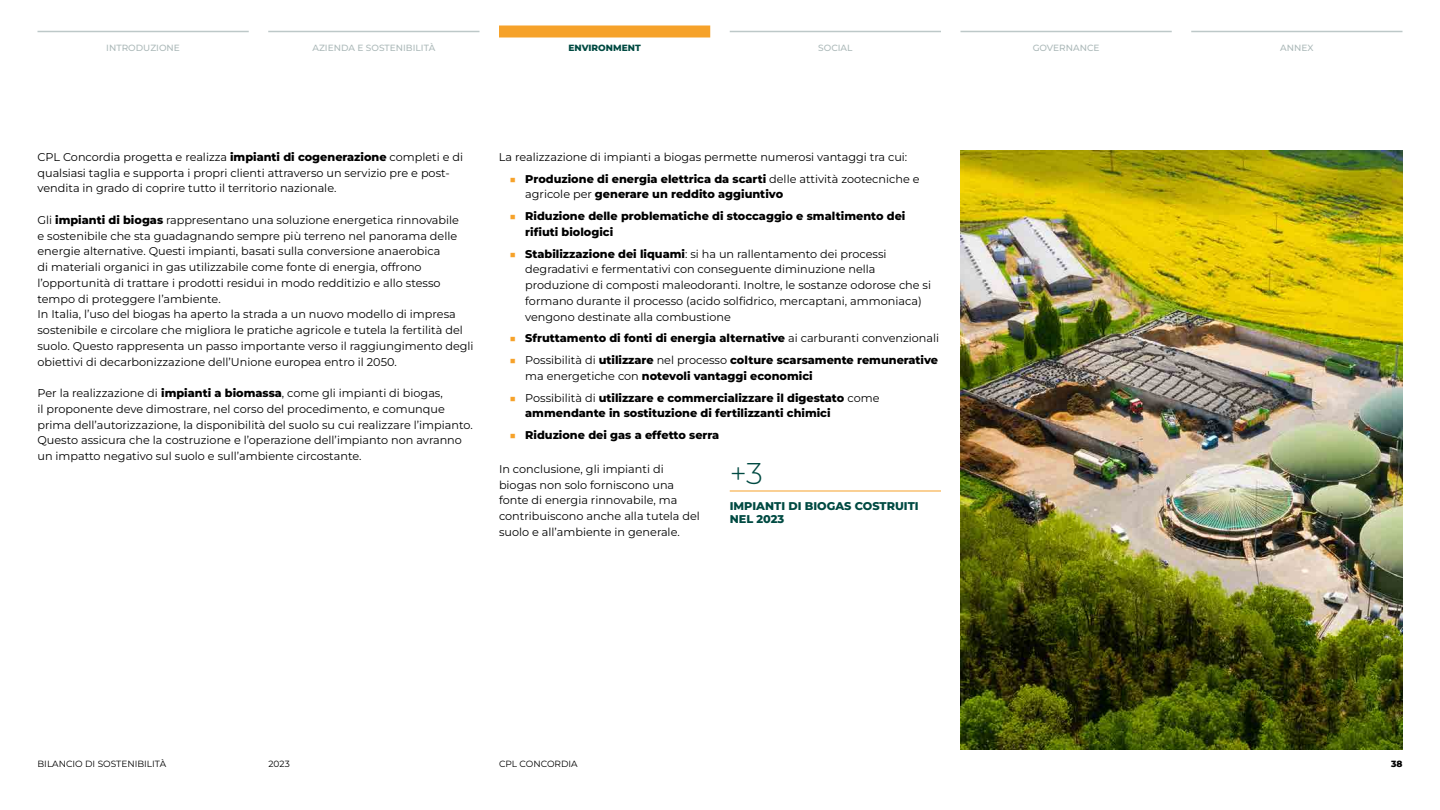
<style>
.page{position:relative;width:1440px;height:810px;background:#fff}
.page>*{position:absolute;margin:0;border:0;box-sizing:border-box;transform-origin:0 0}
.t1{font:300 30px "Montserrat";color:#004a42}
.t2{font:11.25px/15.8px "Montserrat";color:#000}
.t3{font:800 11.25px/15.8px "Montserrat";color:#000}
.t4{font:800 11.25px/12.8px "Montserrat";color:#004a42}
.t5{font:500 9px "Montserrat";color:#adbaba}
.t6{font:9px "Montserrat";color:#000}
.t7{font:800 9px "Montserrat";color:#004a42}
.t8{font:800 9px "Montserrat";color:#000}
.s1{font-weight:800}
.s2{font-weight:400;color:#f6a22a}
.s3{font-weight:400}
.s4{color:#f6a22a}
</style>
<div class="page">
<hr style="left:730px;top:491px;width:211px;height:1px;background:#f6a22a">
<img style="left:961px;top:150px;width:441px;height:600px">
<div style="left:499px;top:26px;width:211px;height:12px;background:#f6a22a"></div>
<hr style="left:38px;top:31px;width:211px;height:1px;background:#bdc8c8">
<hr style="left:730px;top:31px;width:211px;height:1px;background:#bdc8c8">
<hr style="left:961px;top:31px;width:211px;height:1px;background:#bdc8c8">
<hr style="left:1191px;top:31px;width:212px;height:1px;background:#bdc8c8">
<hr style="left:268px;top:31px;width:212px;height:1px;background:#bdc8c8">
<p class="t5" style="left:106px;top:42px;width:75px">INTRODUZIONE</p>
<p class="t5" style="left:312px;top:42px;width:124px">AZIENDA E SOSTENIBILITÀ</p>
<p class="t7" style="left:569px;top:42px;width:74px">ENVIRONMENT</p>
<p class="t5" style="left:818px;top:42px;width:36px">SOCIAL</p>
<p class="t5" style="left:1033px;top:42px;width:68px">GOVERNANCE</p>
<p class="t5" style="left:1280px;top:42px;width:35px">ANNEX</p>
<p class="t2" style="left:38px;top:149px;width:427px">CPL Concordia progetta e realizza <span class="s1">impianti di cogenerazione</span> completi e di qualsiasi taglia e supporta i propri clienti attraverso un servizio pre e post&shy;vendita in grado di coprire tutto il territorio nazionale.</p>
<p class="t2" style="left:38px;top:212px;width:438px">Gli <span class="s1">impianti di biogas</span> rappresentano una soluzione energetica rinnovabile<br>e sostenibile che sta guadagnando sempre più terreno nel panorama delle energie alternative. Questi impianti, basati sulla conversione anaerobica<br>di materiali organici in gas utilizzabile come fonte di energia, offrono l’opportunità di trattare i prodotti residui in modo redditizio e allo stesso tempo di proteggere l’ambiente.<br>In Italia, l’uso del biogas ha aperto la strada a un nuovo modello di impresa sostenibile e circolare che migliora le pratiche agricole e tutela la fertilità del suolo. Questo rappresenta un passo importante verso il raggiungimento degli obiettivi di decarbonizzazione dell’Unione europea entro il 2050.</p>
<p class="t2" style="left:38px;top:385px;width:437px">Per la realizzazione di <span class="s1">impianti a biomassa</span>, come gli impianti di biogas,<br>il proponente deve dimostrare, nel corso del procedimento, e comunque prima dell’autorizzazione, la disponibilità del suolo su cui realizzare l’impianto.<br>Questo assicura che la costruzione e l’operazione dell’impianto non avranno un impatto negativo sul suolo e sull’ambiente circostante.</p>
<p class="t2" style="left:499px;top:149px;width:410px">La realizzazione di impianti a biogas permette numerosi vantaggi tra cui:</p>
<p class="t3" style="left:525px;top:170px;width:396px;text-indent:-16px"><span class="s2">■</span> Produzione di energia elettrica da scarti <span class="s3">delle attività zootecniche e agricole per</span> generare un reddito aggiuntivo</p>
<p class="t3" style="left:525px;top:208px;width:382px;text-indent:-16px"><span class="s2">■</span> Riduzione delle problematiche di stoccaggio e smaltimento dei rifiuti biologici</p>
<p class="t2" style="left:525px;top:245px;width:407px;text-indent:-16px"><span class="s4">■</span> <span class="s1">Stabilizzazione dei liquami</span>: si ha un rallentamento dei processi degradativi e fermentativi con conseguente diminuzione nella produzione di composti maleodoranti. Inoltre, le sostanze odorose che si formano durante il processo (acido solfidrico, mercaptani, ammoniaca) vengono destinate alla combustione</p>
<p class="t3" style="left:509px;top:330px;width:431px"><span class="s2">■</span> Sfruttamento di fonti di energia alternative <span class="s3">ai carburanti convenzionali</span></p>
<p class="t3" style="left:525px;top:352px;width:414px;text-indent:-16px"><span class="s2">■</span> <span class="s3">Possibilità di</span> utilizzare <span class="s3">nel processo</span> colture scarsamente remunerative <span class="s3">ma energetiche con</span> notevoli vantaggi economici</p>
<p class="t3" style="left:525px;top:389px;width:356px;text-indent:-16px"><span class="s2">■</span> <span class="s3">Possibilità di</span> utilizzare e commercializzare il digestato <span class="s3">come </span>ammendante in sostituzione di fertilizzanti chimici</p>
<p class="t3" style="left:509px;top:427px;width:211px"><span class="s2">■</span> Riduzione dei gas a effetto serra</p>
<p class="t2" style="left:499px;top:461px;width:202px">In conclusione, gli impianti di biogas non solo forniscono una fonte di energia rinnovabile, ma contribuiscono anche alla tutela del suolo e all’ambiente in generale.</p>
<h1 class="t1" style="left:730px;top:453px;width:35px">+3</h1>
<p class="t4" style="left:730px;top:499px;width:190px">IMPIANTI DI BIOGAS COSTRUITI<br>NEL 2023</p>
<p class="t6" style="left:38px;top:758px;width:130px">BILANCIO DI SOSTENIBILITÀ</p>
<p class="t6" style="left:269px;top:758px;width:23px">2023</p>
<p class="t6" style="left:499px;top:758px;width:80px">CPL CONCORDIA</p>
<p class="t8" style="left:1391px;top:758px;width:13px">38</p>
</div>
